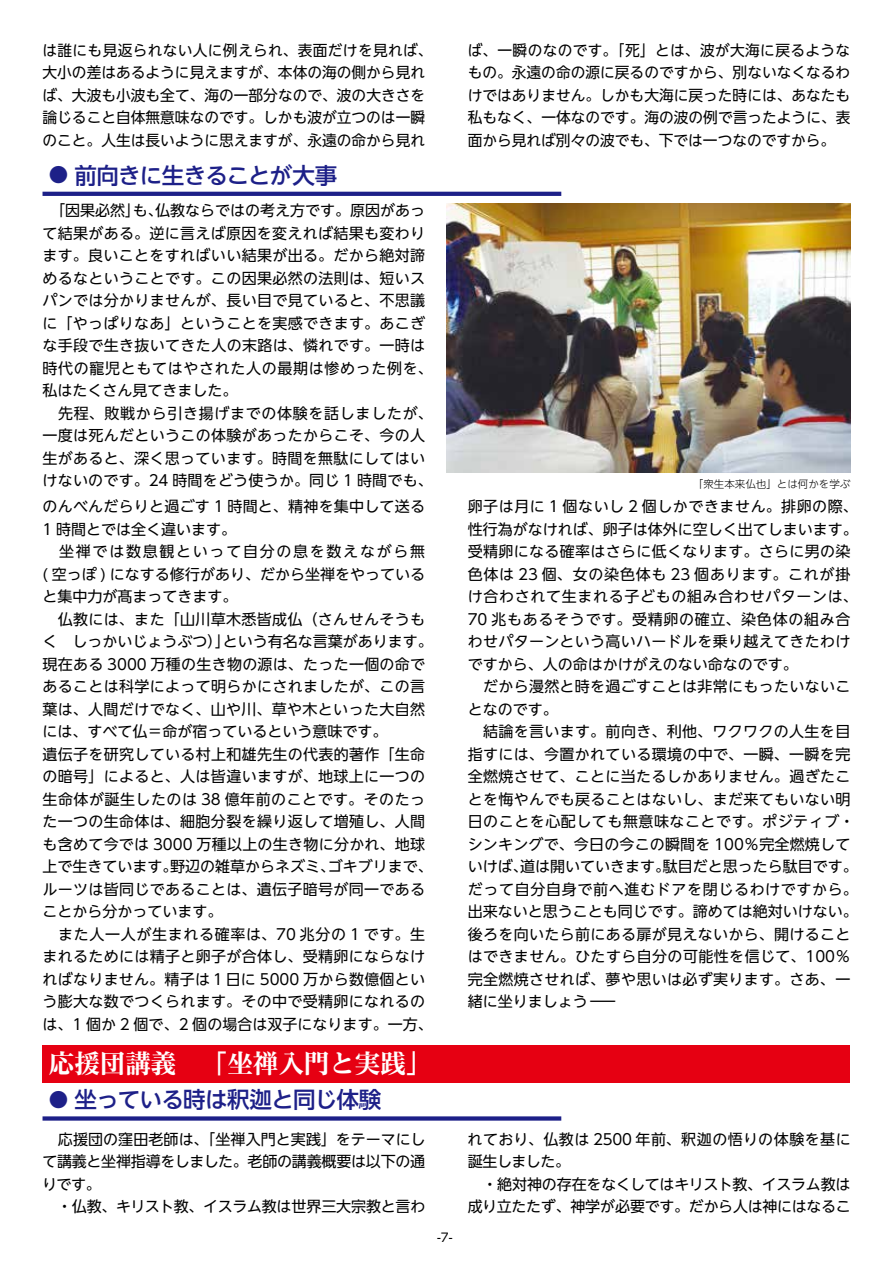
<style>
.page{position:relative;width:893px;height:1263px;background:#fff}
.page>*{position:absolute;margin:0;border:0;box-sizing:border-box;transform-origin:0 0}
.t1{font:700 expanded 25.5px "Reim Pr 6 N";color:#fff}
.t2{font:500 22.5px "UD Shin Go NT Pr 6 N";letter-spacing:-.03em;color:#1d2088}
.t3{font:15px/22.5px "UD Shin Go NT Pr 6 N";letter-spacing:.02em;color:#000}
.t4{font:15px/22.5px "UD Shin Go NT Pr 6 N";color:#000}
.t5{font:15px/22.5px "UD Shin Go NT Pr 6 N";letter-spacing:-.015em;color:#000}
.t6{font:15px/22.5px "UD Shin Go NT Pr 6 N";letter-spacing:-.01em;color:#000}
.t7{font:12px "UD Shin Go NT Pr 6 N";color:#000}
.t8{font:300 10.5px "UD Shin Go NT Pr 6 N";color:#000}
.s1{font-size:19.5px}
</style>
<div class="page">
<img style="left:446px;top:203px;width:404px;height:269px">
<svg style="left:43px;top:192px;width:518px;height:4px;background:#202389"></svg>
<div style="left:43px;top:1116px;width:518px;height:5px;background:#1d2088"></div>
<div style="left:43px;top:1045px;width:807px;height:38px;background:#e60012"></div>
<p class="t4" style="left:43px;top:38px;width:391px">は誰にも見返られない人に例えられ、表面だけを見れば、大小の差はあるように見えますが、本体の海の側から見れば、大波も小波も全て、海の一部分なので、波の大きさを論じること自体無意味なのです。しかも波が立つのは一瞬のこと。人生は長いように思えますが、永遠の命から見れ</p>
<p class="t3" style="left:468px;top:38px;width:384px;text-align:justify">ば、一瞬のなのです。「死」とは、波が大海に戻るようなもの。永遠の命の源に戻るのですから、別ないなくなるわけではありません。しかも大海に戻った時には、あなたも私もなく、一体なのです。海の波の例で言ったように、表面から見れば別々の波でも、下では一つなのですから。</p>
<h2 class="t2" style="left:49px;top:157px;width:290px"><span class="s1">●</span> 前向きに生きることが大事</h2>
<p class="t3" style="left:43px;top:199px;width:392px">　「因果必然」も、仏教ならではの考え方です。原因があって結果がある。逆に言えば原因を変えれば結果も変わります。良いことをすればいい結果が出る。だから絶対諦めるなということです。この因果必然の法則は、短いスパンでは分かりませんが、長い目で見ていると、不思議に「やっぱりなあ」ということを実感できます。あこぎな手段で生き抜いてきた人の末路は、憐れです。一時は時代の寵児ともてはやされた人の最期は惨めった例を、私はたくさん見てきました。<br>　先程、敗戦から引き揚げまでの体験を話しましたが、一度は死んだというこの体験があったからこそ、今の人生があると、深く思っています。時間を無駄にしてはいけないのです。24 時間をどう使うか。同じ 1 時間でも、</p>
<p class="t3" style="left:43px;top:495px;width:392px">のんべんだらりと過ごす 1 時間と、精神を集中して送る<br>1 時間とでは全く違います。<br>　坐禅では数息観といって自分の息を数えながら無( 空っぽ ) になする修行があり、だから坐禅をやっていると集中力が髙まってきます。<br>　仏教には、また「山川草木悉皆成仏（さんせんそうもく　しっかいじょうぶつ）」という有名な言葉があります。現在ある 3000 万種の生き物の源は、たった一個の命であることは科学によって明らかにされましたが、この言葉は、人間だけでなく、山や川、草や木といった大自然には、すべて仏＝命が宿っているという意味です。<br>遺伝子を研究している村上和雄先生の代表的著作「生命の暗号」によると、人は皆違いますが、地球上に一つの生命体が誕生したのは 38 億年前のことです。そのたった一つの生命体は、細胞分裂を繰り返して増殖し、人間も含めて今では 3000 万種以上の生き物に分かれ、地球上で生きています。野辺の雑草からネズミ、ゴキブリまで、ルーツは皆同じであることは、遺伝子暗号が同一であることから分かっています。<br>　また人一人が生まれる確率は、70 兆分の 1 です。生まれるためには精子と卵子が合体し、受精卵にならなければなりません。精子は１日に 5000 万から数億個という膨大な数でつくられます。その中で受精卵になれるのは、1 個か 2 個で、2 個の場合は双子になります。一方、</p>
<h1 class="t1" style="left:49px;top:1042px;width:384px">応援団講義　「坐禅入門と実践」</h1>
<p class="t8" style="left:693px;top:476px;width:159px">「衆生本来仏也」とは何かを学ぶ</p>
<p class="t3" style="left:468px;top:495px;width:392px">卵子は月に 1 個ないし 2 個しかできません。排卵の際、性行為がなければ、卵子は体外に空しく出てしまいます。受精卵になる確率はさらに低くなります。さらに男の染色体は 23 個、女の染色体も 23 個あります。これが掛け合わされて生まれる子どもの組み合わせパターンは、<br>70 兆もあるそうです。受精卵の確立、染色体の組み合わせパターンという高いハードルを乗り越えてきたわけですから、人の命はかけがえのない命なのです。<br>　だから漫然と時を過ごすことは非常にもったいないことなのです。<br>　結論を言います。前向き、利他、ワクワクの人生を目指すには、今置かれている環境の中で、一瞬、一瞬を完全燃焼させて、ことに当たるしかありません。過ぎたことを悔やんでも戻ることはないし、まだ来てもいない明日のことを心配しても無意味なことです。ポジティブ・シンキングで、今日の今この瞬間を 100％完全燃焼していけば、道は開いていきます。駄目だと思ったら駄目です。だって自分自身で前へ進むドアを閉じるわけですから。出来ないと思うことも同じです。諦めては絶対いけない。後ろを向いたら前にある扉が見えないから、開けることはできません。ひたすら自分の可能性を信じて、100％完全燃焼させれば、夢や思いは必ず実ります。さあ、一緒に坐りましょうー</p>
<h2 class="t2" style="left:49px;top:1081px;width:334px"><span class="s1">●</span> 坐っている時は釈迦と同じ体験</h2>
<p class="t6" style="left:42px;top:1127px;width:385px">　応援団の窪田老師は、「坐禅入門と実践」をテーマにして講義と坐禅指導をしました。老師の講義概要は以下の通りです。<br>　・仏教、キリスト教、イスラム教は世界三大宗教と言わ</p>
<p class="t5" style="left:468px;top:1127px;width:385px">れており、仏教は 2500 年前、釈迦の悟りの体験を基に誕生しました。<br>　・絶対神の存在をなくしてはキリスト教、イスラム教は成り立たたず、神学が必要です。だから人は神にはなるこ</p>
<p class="t7" style="left:437px;top:1227px;width:17px">-7-</p>
</div>
